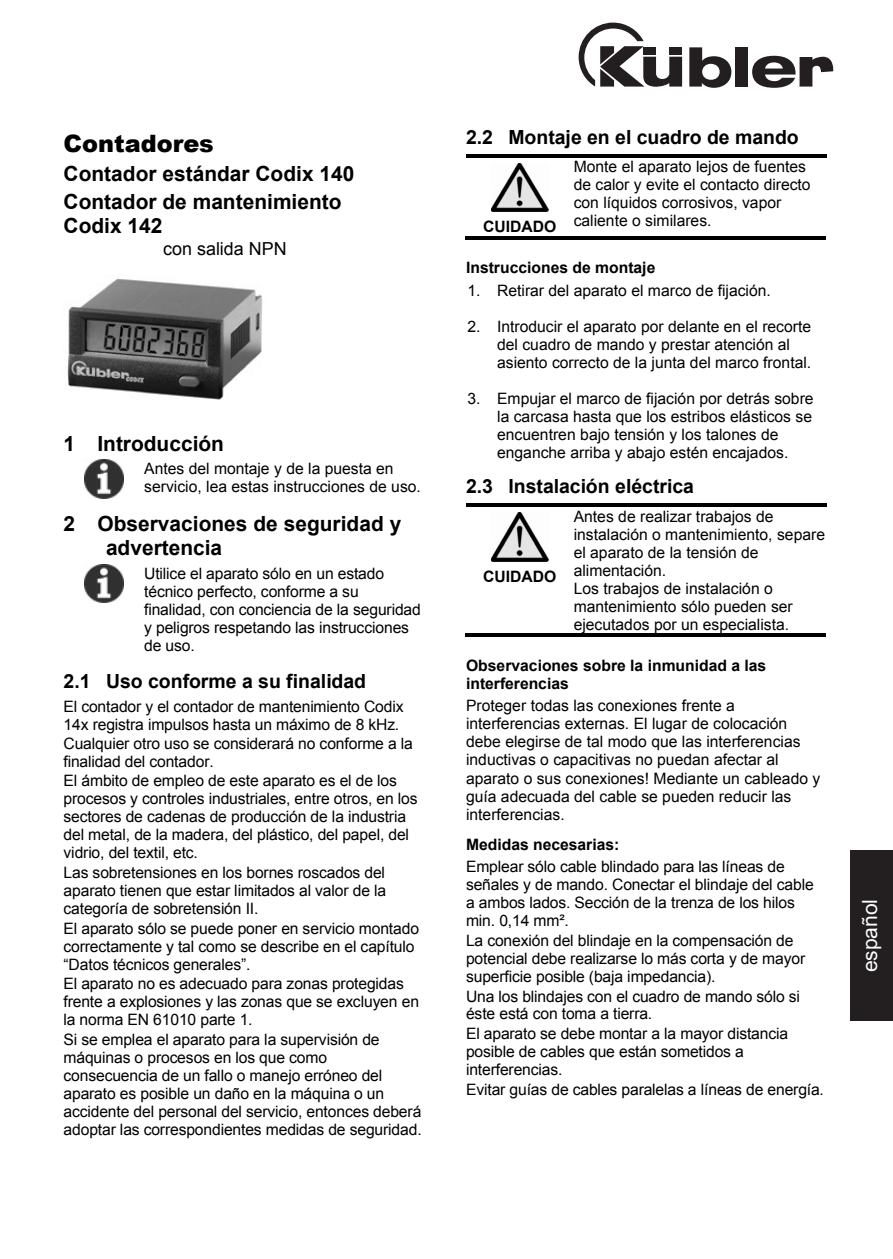
<style>
.page{position:relative;width:893px;height:1259px;background:#fff}
.page>*{position:absolute;margin:0;border:0;box-sizing:border-box;transform-origin:0 0}
.t1{font:900 24px "Arial";color:#000}
.t2{font:700 21px/28.5px "Arial";color:#000}
.t3{font:21px "Arial";color:#fff}
.t4{font:700 19.5px "Arial";color:#000}
.t5{font:18px "Arial";color:#000}
.t6{font:15.6px/18px "Arial";letter-spacing:-.005em;color:#000}
.t7{font:700 15.6px/18px "Arial";color:#000}
</style>
<div class="page">
<img style="left:85px;top:459px;width:38px;height:39px">
<img style="left:85px;top:564px;width:38px;height:39px">
<img style="left:492px;top:164px;width:56px;height:48px">
<hr style="left:466px;top:154px;width:360px;height:3px;background:#000">
<hr style="left:465px;top:236px;width:109px;height:3px;background:#000">
<hr style="left:573px;top:236px;width:253px;height:3px;background:#000">
<img style="left:492px;top:513px;width:56px;height:48px">
<hr style="left:466px;top:503px;width:360px;height:4px;background:#000">
<hr style="left:465px;top:633px;width:109px;height:3px;background:#000">
<hr style="left:573px;top:633px;width:253px;height:3px;background:#000">
<img style="left:67px;top:278px;width:196px;height:122px">
<div style="left:850px;top:850px;width:43px;height:170px;background:#231f20"></div>
<hr style="left:0;top:680px;width:1px;height:170px;background:#939598">
<svg style="left:689px;top:47px;width:42px;height:41px"></svg>
<div style="left:735px;top:47px;width:13px;height:40px;background:#231f20"></div>
<svg style="left:752px;top:56px;width:81px;height:32px"></svg>
<svg style="left:579px;top:23px;width:103px;height:64px"></svg>
<h1 class="t1" style="left:64px;top:126px;width:152px">Contadores</h1>
<h2 class="t2" style="left:64px;top:159px;width:292px">Contador estándar Codix 140<br>Contador de mantenimiento</h2>
<h2 class="t2" style="left:64px;top:212px;width:100px">Codix 142</h2>
<p class="t5" style="left:163px;top:238px;width:125px">con salida NPN</p>
<h2 class="t2" style="left:64px;top:429px;width:162px">1 Introducción</h2>
<p class="t6" style="left:144px;top:460px;width:278px">Antes del montaje y de la puesta en servicio, lea estas instrucciones de uso.</p>
<h2 class="t2" style="left:106px;top:512px;width:297px;line-height:24px;text-indent:-42px">2 Observaciones de seguridad y advertencia</h2>
<p class="t6" style="left:144px;top:564px;width:278px">Utilice el aparato sólo en un estado técnico perfecto, conforme a su finalidad, con conciencia de la seguridad y peligros respetando las instrucciones de uso.</p>
<p class="t4" style="left:64px;top:670px;width:304px">2.1 Uso conforme a su finalidad</p>
<p class="t6" style="left:64px;top:698px;width:356px">El contador y el contador de mantenimiento Codix 14x registra impulsos hasta un máximo de 8 kHz.<br>Cualquier otro uso se considerará no conforme a la finalidad del contador.<br>El ámbito de empleo de este aparato es el de los procesos y controles industriales, entre otros, en los sectores de cadenas de producción de la industria del metal, de la madera, del plástico, del papel, del vidrio, del textil, etc.</p>
<p class="t6" style="left:64px;top:863px;width:324px;text-align:justify">Las sobretensiones en los bornes roscados del aparato tienen que estar limitados al valor de la categoría de sobretensión II.</p>
<p class="t6" style="left:64px;top:919px;width:357px">El aparato sólo se puede poner en servicio montado correctamente y tal como se describe en el capítulo “Datos técnicos generales”.</p>
<p class="t6" style="left:64px;top:974px;width:357px">El aparato no es adecuado para zonas protegidas frente a explosiones y las zonas que se excluyen en la norma EN 61010 parte 1.</p>
<p class="t6" style="left:64px;top:1030px;width:360px">Si se emplea el aparato para la supervisión de máquinas o procesos en los que como consecuencia de un fallo o manejo erróneo del aparato es posible un daño en la máquina o un accidente del personal del servicio, entonces deberá adoptar las correspondientes medidas de seguridad.</p>
<p class="t4" style="left:466px;top:126px;width:334px">2.2 Montaje en el cuadro de mando</p>
<p class="t6" style="left:574px;top:158px;width:238px">Monte el aparato lejos de fuentes de calor y evite el contacto directo con líquidos corrosivos, vapor caliente o similares.</p>
<p class="t7" style="left:466px;top:259px;width:191px">Instrucciones de montaje</p>
<p class="t6" style="left:467px;top:281px;width:305px">1. Retirar del aparato el marco de fijación.</p>
<p class="t6" style="left:497px;top:317px;width:316px;text-indent:-30px">2. Introducir el aparato por delante en el recorte del cuadro de mando y prestar atención al asiento correcto de la junta del marco frontal.</p>
<p class="t6" style="left:497px;top:390px;width:318px;text-indent:-30px">3. Empujar el marco de fijación por detrás sobre la carcasa hasta que los estribos elásticos se encuentren bajo tensión y los talones de enganche arriba y abajo estén encajados.</p>
<p class="t4" style="left:466px;top:475px;width:229px">2.3 Instalación eléctrica</p>
<p class="t7" style="left:483px;top:218px;width:75px">CUIDADO</p>
<p class="t6" style="left:574px;top:507px;width:253px">Antes de realizar trabajos de instalación o mantenimiento, separe el aparato de la tensión de alimentación.<br>Los trabajos de instalación o mantenimiento sólo pueden ser ejecutados por un especialista.</p>
<p class="t7" style="left:466px;top:656px;width:302px">Observaciones sobre la inmunidad a las interferencias</p>
<p class="t6" style="left:466px;top:697px;width:356px">Proteger todas las conexiones frente a interferencias externas. El lugar de colocación debe elegirse de tal modo que las interferencias inductivas o capacitivas no puedan afectar al aparato o sus conexiones! Mediante un cableado y guía adecuada del cable se pueden reducir las interferencias.</p>
<p class="t7" style="left:466px;top:835px;width:155px">Medidas necesarias:</p>
<p class="t6" style="left:466px;top:857px;width:349px">Emplear sólo cable blindado para las líneas de señales y de mando. Conectar el blindaje del cable a ambos lados. Sección de la trenza de los hilos min. 0,14 mm².</p>
<p class="t6" style="left:466px;top:931px;width:341px">La conexión del blindaje en la compensación de potencial debe realizarse lo más corta y de mayor superficie posible (baja impedancia).</p>
<p class="t6" style="left:466px;top:987px;width:335px">Una los blindajes con el cuadro de mando sólo si éste está con toma a tierra.</p>
<p class="t6" style="left:466px;top:1024px;width:359px">El aparato se debe montar a la mayor distancia posible de cables que están sometidos a interferencias.<br>Evitar guías de cables paralelas a líneas de energía.</p>
<p class="t7" style="left:483px;top:567px;width:75px">CUIDADO</p>
<h2 class="t3" style="left:862px;top:972px;width:75px;rotate:-90deg">español</h2>
</div>
